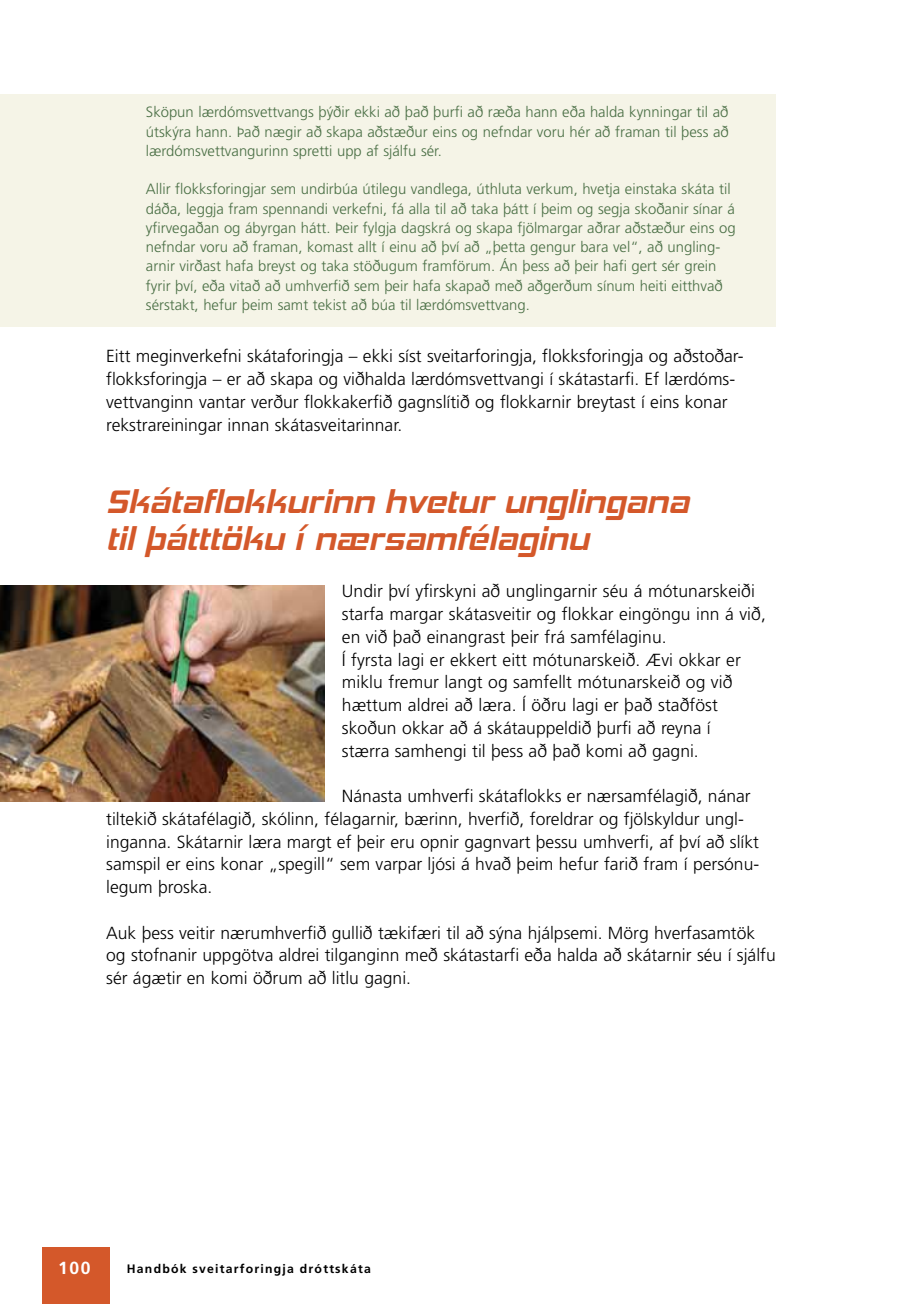
<style>
.page{position:relative;width:907px;height:1304px;background:#fff}
.page>*{position:absolute;margin:0;border:0;box-sizing:border-box;transform-origin:0 0}
.t1{font:italic 700 33.25px/36.8px "Hemi Head Rg";color:#d4582a}
.t2{font:300 17.5px/22.8px "Frutiger";color:#000}
.t3{font:700 17.5px "Frutiger";color:#fff}
.t4{font:300 14.88px/19.2px "Frutiger";color:#496e44;text-align:justify}
.t5{font:700 12.25px "Frutiger";letter-spacing:.1em;color:#000}
</style>
<div class="page">
<div style="left:42px;top:1247px;width:68px;height:57px;background:#d4582a"></div>
<div style="left:0;top:94px;width:776px;height:233px;background:#f5f4e7"></div>
<img style="left:0;top:586px;width:324px;height:215px">
<p class="t4" style="left:146px;top:103px;width:584px">Sköpun lærdómsvettvangs þýðir ekki að það þurfi að ræða hann eða halda kynningar til að útskýra hann. Það nægir að skapa aðstæður eins og nefndar voru hér að framan til þess að lærdómsvettvangurinn spretti upp af sjálfu sér.</p>
<p class="t4" style="left:146px;top:180px;width:591px;text-align:left">Allir flokksforingjar sem undirbúa útilegu vandlega, úthluta verkum, hvetja einstaka skáta til dáða, leggja fram spennandi verkefni, fá alla til að taka þátt í þeim og segja skoðanir sínar á yfirvegaðan og ábyrgan hátt. Þeir fylgja dagskrá og skapa fjölmargar aðrar aðstæður eins og nefndar voru að framan, komast allt í einu að því að „þetta gengur bara vel“, að ungling&shy;arnir virðast hafa breyst og taka stöðugum framförum. Án þess að þeir hafi gert sér grein fyrir því, eða vitað að umhverfið sem þeir hafa skapað með aðgerðum sínum heiti eitthvað sérstakt, hefur þeim samt tekist að búa til lærdómsvettvang.</p>
<p class="t2" style="left:106px;top:345px;width:639px">Eitt meginverkefni skátaforingja – ekki síst sveitarforingja, flokksforingja og aðstoðar&shy;flokksforingja – er að skapa og viðhalda lærdómsvettvangi í skátastarfi. Ef lærdóms&shy;vettvanginn vantar verður flokkakerfið gagnslítið og flokkarnir breytast í eins konar rekstrareiningar innan skátasveitarinnar.</p>
<h1 class="t1" style="left:106px;top:483px;width:584px">Skátaflokkurinn hvetur unglingana til þátttöku í nærsamfélaginu</h1>
<p class="t2" style="left:342px;top:580px;width:425px">Undir því yfirskyni að unglingarnir séu á mótunarskeiði starfa margar skátasveitir og flokkar eingöngu inn á við, en við það einangrast þeir frá samfélaginu.<br>Í fyrsta lagi er ekkert eitt mótunarskeið. Ævi okkar er miklu fremur langt og samfellt mótunarskeið og við hættum aldrei að læra. Í öðru lagi er það staðföst skoðun okkar að á skátauppeldið þurfi að reyna í<br>stærra samhengi til þess að það komi að gagni.</p>
<p class="t2" style="left:106px;top:785px;width:654px;text-indent:236px">Nánasta umhverfi skátaflokks er nærsamfélagið, nánar tiltekið skátafélagið, skólinn, félagarnir, bærinn, hverfið, foreldrar og fjölskyldur ungl&shy;inganna. Skátarnir læra margt ef þeir eru opnir gagnvart þessu umhverfi, af því að slíkt samspil er eins konar „spegill“ sem varpar ljósi á hvað þeim hefur farið fram í persónu&shy;legum þroska.</p>
<p class="t2" style="left:106px;top:921px;width:671px">Auk þess veitir nærumhverfið gullið tækifæri til að sýna hjálpsemi. Mörg hverfasamtök og stofnanir uppgötva aldrei tilganginn með skátastarfi eða halda að skátarnir séu í sjálfu sér ágætir en komi öðrum að litlu gagni.</p>
<p class="t3" style="left:58px;top:1257px;width:34px">100</p>
<p class="t5" style="left:127px;top:1261px;width:245px">Handbók sveitarforingja dróttskáta</p>
</div>
